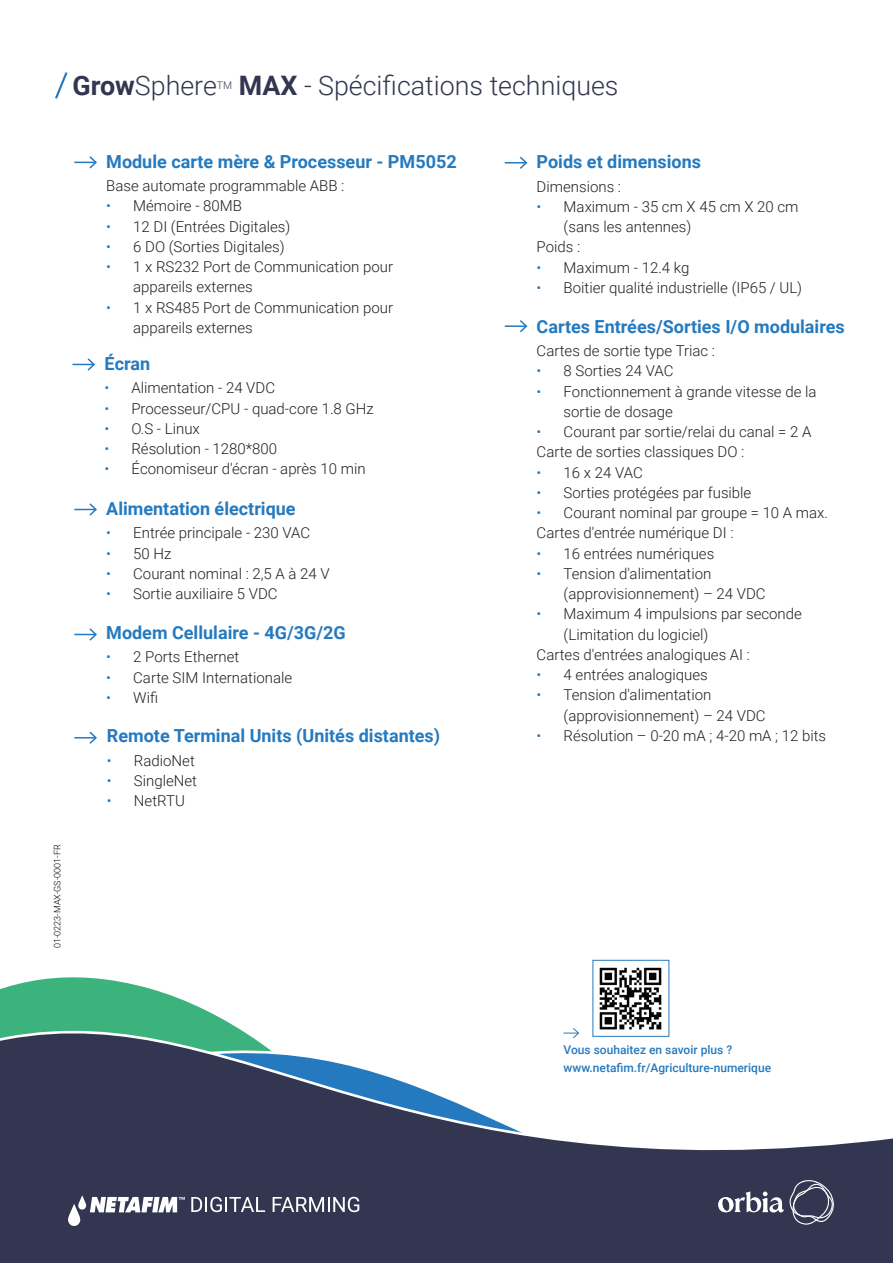
<style>
.page{position:relative;width:893px;height:1263px;background:#fff}
.page>*{position:absolute;margin:0;border:0;box-sizing:border-box;transform-origin:0 0}
.t1{font:300 26.85px "Roboto";color:#333650}
.t2{font:700 18px "Roboto";color:#257abf}
.t3{font:300 15px/20.2px "Roboto";color:#231f20}
.t4{font:300 15px "Roboto";color:#257abf}
.t5{font:500 12px/18px "Roboto";color:#257abf}
.t6{font:300 10.35px "Roboto";color:#333650}
.t7{font:300 9px "Roboto";color:#040503}
.s1{font-weight:700}
</style>
<div class="page">
<svg style="left:0;top:977px;width:155px;height:13px"></svg>
<div style="left:0;top:1214px;width:893px;height:49px;background:#333650"></div>
<svg style="left:0;top:990px;width:893px;height:224px"></svg>
<svg style="left:55px;top:72px;width:13px;height:27px"></svg>
<hr style="left:505px;top:325px;width:21px;height:2px;background:#257abf">
<svg style="left:518px;top:320px;width:10px;height:13px"></svg>
<svg style="left:74px;top:503px;width:23px;height:13px"></svg>
<svg style="left:72px;top:358px;width:23px;height:13px"></svg>
<svg style="left:563px;top:1027px;width:17px;height:12px"></svg>
<img style="left:595px;top:967px;width:72px;height:67px">
<svg style="left:505px;top:156px;width:23px;height:13px"></svg>
<svg style="left:74px;top:628px;width:23px;height:13px"></svg>
<svg style="left:74px;top:731px;width:23px;height:13px"></svg>
<svg style="left:68px;top:1195px;width:117px;height:31px"></svg>
<svg style="left:191px;top:1197px;width:74px;height:15px"></svg>
<svg style="left:273px;top:1197px;width:86px;height:15px"></svg>
<svg style="left:718px;top:1180px;width:116px;height:44px;background:#56596e"></svg>
<svg style="left:74px;top:156px;width:23px;height:13px"></svg>
<h1 class="t1" style="left:72px;top:67px;width:146px"><span class="s1">Grow</span>Sphere</h1>
<p class="t6" style="left:217px;top:78px;width:17px">TM</p>
<h1 class="t1" style="left:239px;top:67px;width:381px"><span class="s1">MAX</span> - Spécifications techniques</h1>
<p class="t7" style="left:51px;top:948px;width:105px;rotate:-90deg">01-0223-MAX-GS-0001-FR</p>
<p class="t2" style="left:106px;top:149px;width:352px">Module carte mère &amp; Processeur - PM5052</p>
<p class="t3" style="left:133px;top:175px;width:213px;text-indent:-27px">Base automate programmable ABB :<br>Mémoire - 80MB</p>
<p class="t4" style="left:106px;top:196px;width:6px">•</p>
<p class="t4" style="left:106px;top:216px;width:6px">•</p>
<p class="t3" style="left:133px;top:216px;width:159px">12 DI (Entrées Digitales(</p>
<p class="t4" style="left:106px;top:236px;width:6px">•</p>
<p class="t3" style="left:133px;top:236px;width:153px">6 DO (Sorties Digitales(</p>
<p class="t4" style="left:106px;top:256px;width:6px">•</p>
<p class="t3" style="left:133px;top:256px;width:261px">x1 RS232 Port de Communication pour</p>
<p class="t4" style="left:106px;top:297px;width:6px">•</p>
<p class="t3" style="left:133px;top:276px;width:261px">appareils externes<br>x1 RS485 Port de Communication pour</p>
<p class="t3" style="left:133px;top:317px;width:121px">appareils externes</p>
<p class="t2" style="left:104px;top:351px;width:47px">Écran</p>
<p class="t3" style="left:131px;top:377px;width:145px">Alimentation - 24 VDC</p>
<p class="t4" style="left:104px;top:377px;width:6px">•</p>
<p class="t4" style="left:104px;top:398px;width:6px">•</p>
<p class="t3" style="left:131px;top:397px;width:244px">Processeur/CPU - quad-core 1.8 GHz</p>
<p class="t4" style="left:104px;top:418px;width:6px">•</p>
<p class="t3" style="left:131px;top:418px;width:70px">O -S. Linux</p>
<p class="t4" style="left:104px;top:438px;width:6px">•</p>
<p class="t3" style="left:131px;top:438px;width:147px">Résolution - 1280*800</p>
<p class="t4" style="left:104px;top:458px;width:6px">•</p>
<p class="t3" style="left:131px;top:458px;width:236px">Économiseur 'décran - après 10 min</p>
<p class="t2" style="left:106px;top:496px;width:191px">Alimentation électrique</p>
<p class="t3" style="left:133px;top:522px;width:179px">Entrée principale - 230 VAC</p>
<p class="t4" style="left:106px;top:522px;width:6px">•</p>
<p class="t4" style="left:106px;top:543px;width:6px">•</p>
<p class="t3" style="left:133px;top:542px;width:40px">50 Hz</p>
<p class="t4" style="left:106px;top:563px;width:6px">•</p>
<p class="t3" style="left:133px;top:563px;width:198px">Courant nominal : 2,5 A à 24 V</p>
<p class="t4" style="left:106px;top:583px;width:6px">•</p>
<p class="t3" style="left:133px;top:583px;width:146px">Sortie auxiliaire 5 VDC</p>
<p class="t2" style="left:106px;top:620px;width:241px">Modem Cellulaire G4- /3G/2G</p>
<p class="t3" style="left:133px;top:646px;width:108px">2 Ports Ethernet</p>
<p class="t4" style="left:106px;top:647px;width:6px">•</p>
<p class="t4" style="left:106px;top:667px;width:6px">•</p>
<p class="t3" style="left:133px;top:667px;width:160px">Carte SIM Internationale</p>
<p class="t3" style="left:133px;top:687px;width:26px">Wifi</p>
<p class="t4" style="left:106px;top:687px;width:6px">•</p>
<p class="t2" style="left:107px;top:723px;width:335px">Remote Terminal Units (Unités distantes(</p>
<p class="t3" style="left:134px;top:750px;width:62px">RadioNet</p>
<p class="t4" style="left:107px;top:750px;width:6px">•</p>
<p class="t4" style="left:107px;top:770px;width:6px">•</p>
<p class="t4" style="left:107px;top:790px;width:6px">•</p>
<p class="t3" style="left:134px;top:770px;width:65px">SingleNet</p>
<p class="t3" style="left:134px;top:790px;width:52px">NetRTU</p>
<p class="t2" style="left:537px;top:149px;width:166px">Poids et dimensions</p>
<p class="t3" style="left:564px;top:176px;width:236px;text-indent:-27px">Dimensions :<br>Maximum - 35 cm X 45 cm X 20 cm</p>
<p class="t4" style="left:537px;top:196px;width:6px">•</p>
<p class="t3" style="left:537px;top:216px;width:156px;text-indent:27px">(sans les antennes(<br>Poids :</p>
<p class="t3" style="left:564px;top:257px;width:127px">Maximum - 12.4 kg</p>
<p class="t4" style="left:537px;top:257px;width:6px">•</p>
<p class="t4" style="left:537px;top:277px;width:6px">•</p>
<p class="t3" style="left:564px;top:277px;width:240px">Boitier qualité industrielle (IP65 / UL(</p>
<p class="t2" style="left:537px;top:314px;width:310px">Cartes Entrées/Sorties O/ I modulaires</p>
<p class="t3" style="left:564px;top:340px;width:153px;text-indent:-27px">Cartes de sortie type Triac :<br>8 Sorties 24 VAC</p>
<p class="t4" style="left:537px;top:360px;width:6px">•</p>
<p class="t4" style="left:537px;top:381px;width:6px">•</p>
<p class="t3" style="left:564px;top:380px;width:254px">Fonctionnement à grande vitesse de la</p>
<p class="t3" style="left:564px;top:401px;width:249px">sortie de dosage<br>Courant par sortie/relai du canal = A2</p>
<p class="t4" style="left:537px;top:421px;width:6px">•</p>
<p class="t3" style="left:564px;top:441px;width:182px;text-indent:-27px">Carte de sorties classiques DO :<br>16 x 24 VAC</p>
<p class="t4" style="left:537px;top:462px;width:6px">•</p>
<p class="t4" style="left:537px;top:482px;width:6px">•</p>
<p class="t3" style="left:564px;top:482px;width:189px">Sorties protégées par fusible</p>
<p class="t3" style="left:564px;top:502px;width:266px">Courant nominal par groupe = 10 A max.</p>
<p class="t4" style="left:537px;top:502px;width:6px">•</p>
<p class="t3" style="left:537px;top:522px;width:198px;text-align:center">Cartes 'dentrée numérique DI :<br>16 entrées numériques</p>
<p class="t4" style="left:537px;top:543px;width:6px">•</p>
<p class="t4" style="left:537px;top:563px;width:6px">•</p>
<p class="t4" style="left:537px;top:603px;width:6px">•</p>
<p class="t3" style="left:564px;top:563px;width:149px">Tension 'dalimentation</p>
<p class="t3" style="left:564px;top:583px;width:240px">(approvisionnement) – 24 VDC<br>Maximum 4 impulsions par seconde</p>
<p class="t3" style="left:564px;top:623px;width:146px">(Limitation du logiciel(</p>
<p class="t3" style="left:537px;top:644px;width:215px">Cartes 'dentrées analogiques AI :</p>
<p class="t3" style="left:564px;top:664px;width:146px">4 entrées analogiques</p>
<p class="t4" style="left:537px;top:664px;width:6px">•</p>
<p class="t4" style="left:537px;top:684px;width:6px">•</p>
<p class="t4" style="left:537px;top:725px;width:6px">•</p>
<p class="t3" style="left:564px;top:684px;width:149px">Tension 'dalimentation</p>
<p class="t3" style="left:564px;top:704px;width:264px">(approvisionnement) – 24 VDC<br>Résolution – 0-20 mA ; 4-20 mA ; 12 bits</p>
<p class="t5" style="left:563px;top:1040px;width:209px">Vous souhaitez en savoir plus ? www.netafim.fr/Agriculture-numerique</p>
</div>
